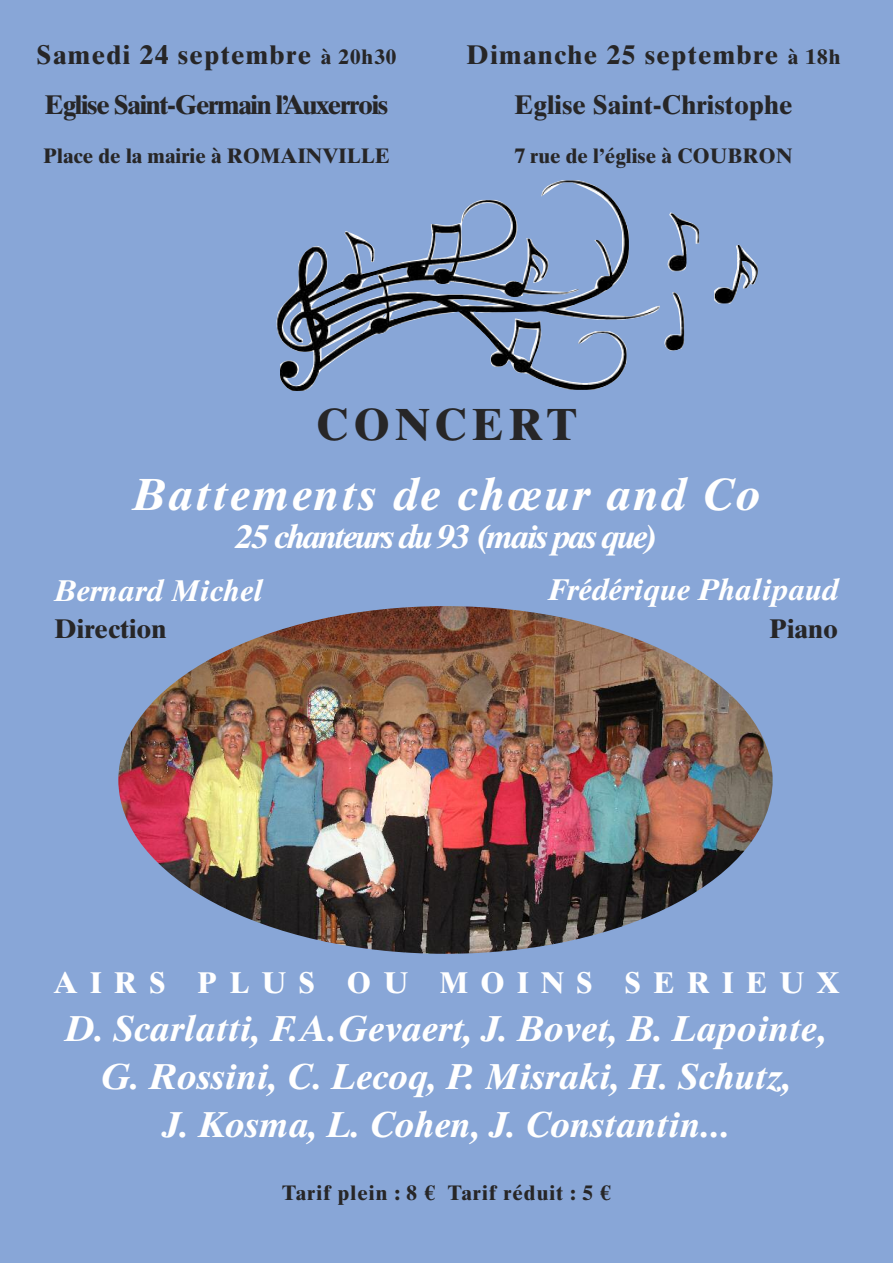
<style>
.page{position:relative;width:893px;height:1263px;background:#88a6d7}
.page>*{position:absolute;margin:0;border:0;box-sizing:border-box;transform-origin:0 0}
.t1{font:italic 700 45px "Times Ten LT Std";letter-spacing:.05em;color:#fff}
.t2{font:700 45px "Times Ten LT Std";letter-spacing:.1em;color:#272627}
.t3{font:italic 700 36px/48px "Times Ten LT Std";color:#fff;text-align:center}
.t4{font:italic 700 33px "Times Ten LT Std";letter-spacing:-.075em;color:#fff}
.t5{font:italic 700 30px "Times Ten LT Std";color:#fff}
.t6{font:700 30px "Times Ten LT Std";letter-spacing:.4em;color:#fff}
.t7{font:700 27px/49.5px "Times Ten LT Std";color:#272627;text-align:center}
.t8{font:700 27px/49.5px "Times Ten LT Std";letter-spacing:-.05em;color:#272627}
.t9{font:700 21px "Times Ten LT Std";color:#272627}
.t10{font:700 21px "Times Ten LT Std";letter-spacing:.05em;color:#272627}
.s1{font-size:21px}
</style>
<div class="page">
<img style="left:277px;top:180px;width:481px;height:211px">
<img style="left:118px;top:606px;width:655px;height:348px;border-radius:50%">
<p class="t8" style="left:37px;top:34px;width:361px">Samedi 24 septembre <span class="s1">à 20h30<br></span>Eglise Saint-Germain l’Auxerrois</p>
<p class="t9" style="left:43px;top:149px;width:348px">Place de la mairie à ROMAINVILLE</p>
<p class="t7" style="left:466px;top:34px;width:375px">Dimanche 25 septembre <span class="s1">à 18h<br></span>Eglise Saint-Christophe</p>
<p class="t9" style="left:514px;top:149px;width:279px">7 rue de l’église à COUBRON</p>
<p class="t2" style="left:316px;top:409px;width:262px">CONCERT</p>
<p class="t1" style="left:133px;top:479px;width:629px">Battements de chœur and Co</p>
<p class="t4" style="left:235px;top:525px;width:424px">25 chanteurs du 93 (mais pas que)</p>
<p class="t5" style="left:54px;top:580px;width:210px">Bernard Michel</p>
<p class="t7" style="left:54px;top:607px;width:114px">Direction</p>
<p class="t5" style="left:548px;top:580px;width:292px">Frédérique Phalipaud</p>
<p class="t7" style="left:769px;top:607px;width:71px">Piano</p>
<p class="t6" style="left:53px;top:972px;width:788px">AIRS PLUS OU MOINS SERIEUX</p>
<p class="t3" style="left:65px;top:1008px;width:765px">D. Scarlatti, F.A.Gevaert, J. Bovet, B. Lapointe,<br>G. Rossini, C. Lecoq, P. Misraki, H. Schutz,<br>J. Kosma, L. Cohen, J. Constantin...</p>
<p class="t10" style="left:282px;top:1185px;width:330px">Tarif plein : 8 € Tarif réduit : 5 €</p>
</div>
